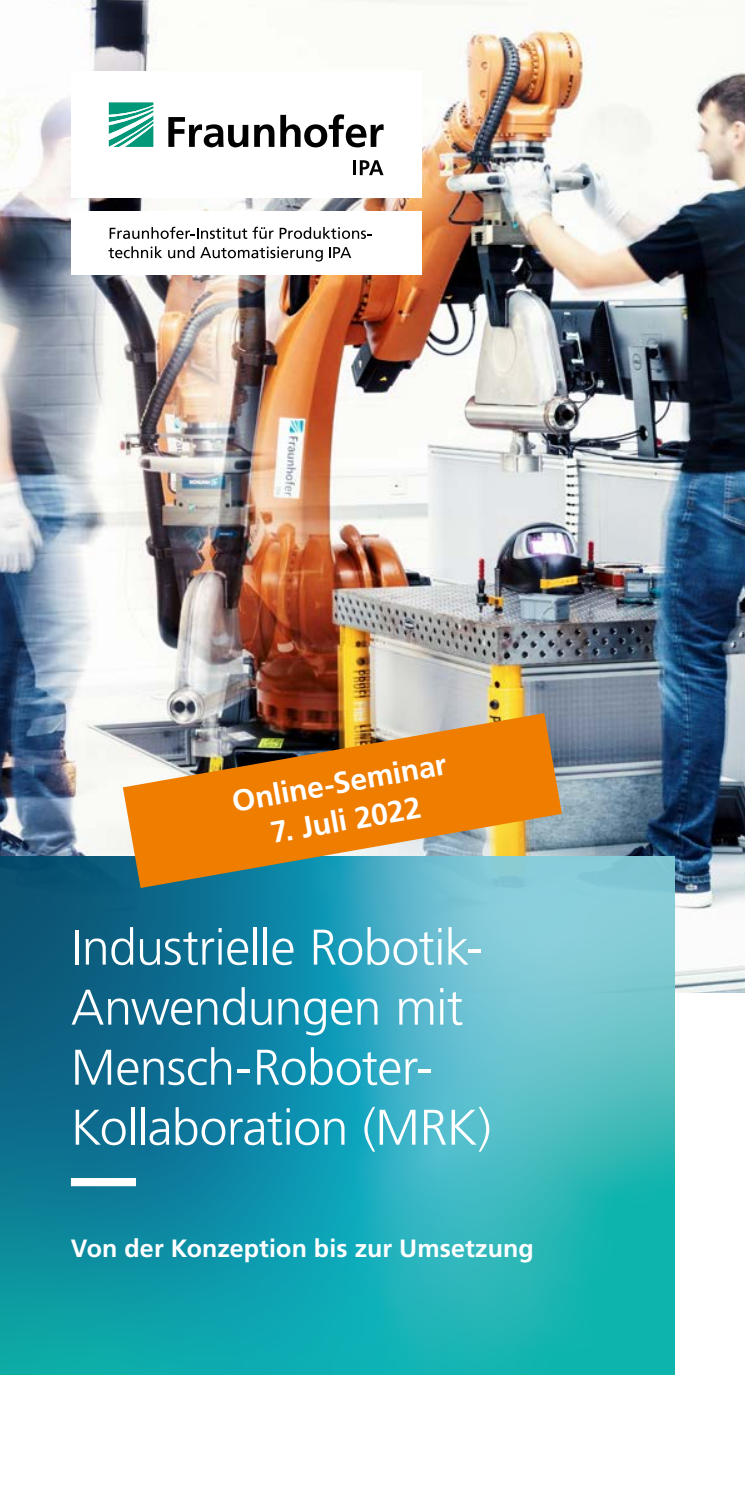
<style>
.page{position:relative;width:745px;height:1489px;background:#fff}
.page>*{position:absolute;margin:0;border:0;box-sizing:border-box;transform-origin:0 0}
.t1{font:300 50px/60px "Frutiger LT Com";letter-spacing:-.015em;color:#fff}
.t2{font:700 30px "Frutiger LT Com";color:#fff}
.t3{font:700 25px "Frutiger LT Com";letter-spacing:.005em;color:#fff}
</style>
<div class="page">
<img style="left:0;top:0;width:744px;height:992px">
<svg style="left:0;top:856px;width:673px;height:518px;background:#279daf"></svg>
<div style="left:71px;top:71px;width:350px;height:127px;background:#fff"></div>
<svg style="left:109px;top:102px;width:44px;height:45px"></svg>
<svg style="left:168px;top:114px;width:215px;height:33px"></svg>
<hr style="left:353px;top:160px;width:3px;height:15px;background:#000">
<svg style="left:359px;top:160px;width:24px;height:15px"></svg>
<div style="left:71px;top:211px;width:350px;height:63px;background:#fff"></div>
<svg style="left:110px;top:227px;width:163px;height:12px"></svg>
<svg style="left:279px;top:227px;width:92px;height:12px"></svg>
<svg style="left:108px;top:246px;width:54px;height:12px"></svg>
<svg style="left:168px;top:246px;width:26px;height:12px"></svg>
<svg style="left:200px;top:246px;width:122px;height:15px"></svg>
<svg style="left:329px;top:247px;width:22px;height:11px"></svg>
<img style="left:123px;top:713px;width:438px;height:175px">
<svg style="left:71px;top:1177px;width:531px;height:9px;background:#3bacbd"></svg>
<p class="t2" style="left:229px;top:784px;width:219px;rotate:-10deg">Online-Seminar</p>
<p class="t2" style="left:268px;top:815px;width:153px;rotate:-10deg">7. Juli 2022</p>
<p class="t1" style="left:71px;top:917px;width:421px">Industrielle Robotik-<br>Anwendungen mit<br>Mensch-Roboter-<br>Kollaboration (MRK)</p>
<p class="t3" style="left:71px;top:1233px;width:464px">Von der Konzeption bis zur Umsetzung</p>
</div>
